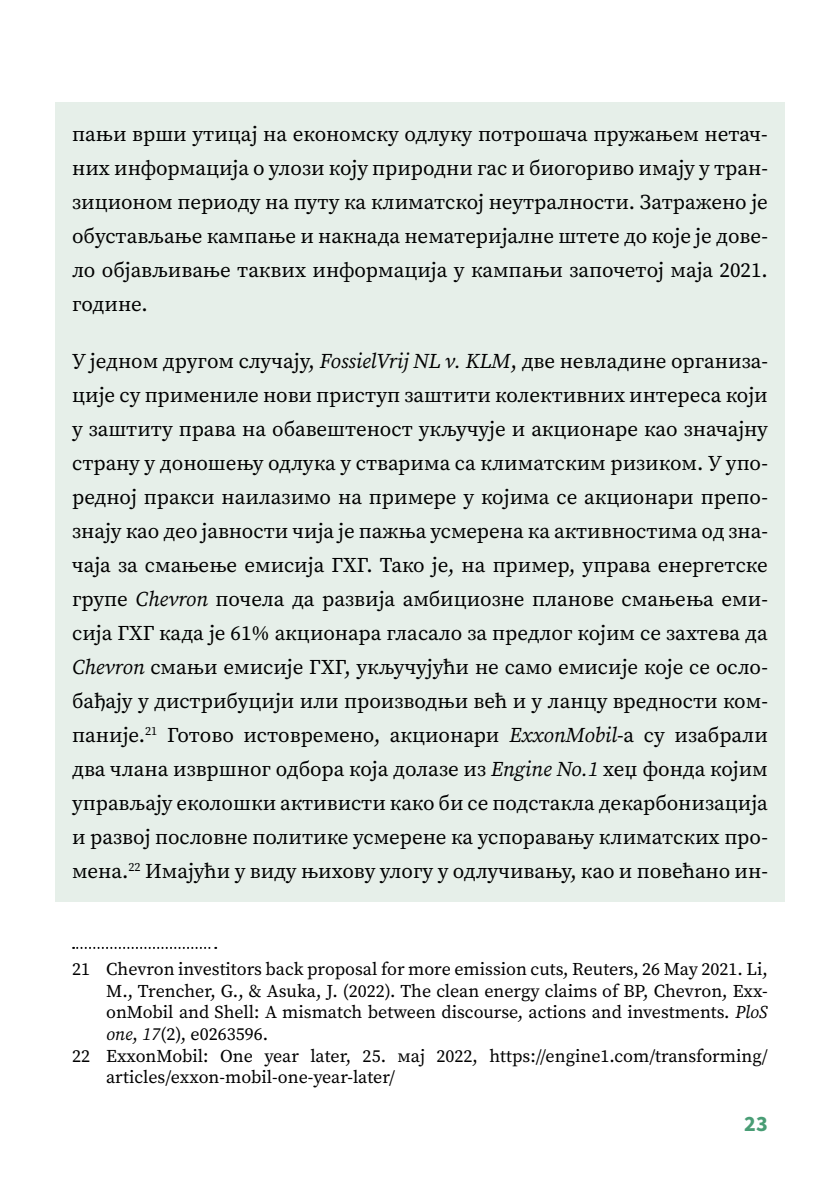
<style>
.page{position:relative;width:840px;height:1191px;background:#fff}
.page>*{position:absolute;margin:0;border:0;box-sizing:border-box;transform-origin:0 0}
.t1{font:700 22px "Source Sans Pro";color:#499d75}
.t2{font:21px/34px "Source Serif Pro";color:#000;text-align:justify}
.t3{font:18px "Source Serif Pro";color:#000}
.s1{font-style:italic}
</style>
<div class="page">
<div style="left:55px;top:102px;width:729px;height:233px;background:#e6efe9"></div>
<div style="left:55px;top:329px;width:729px;height:573px;background:#e6efe9"></div>
<svg style="left:73px;top:947px;width:143px;height:2px"></svg>
<p class="t2" style="left:72px;top:117px;width:697px">пањи врши утицај на економску одлуку потрошача пружањем нетач&shy;них информација о улози коју природни гас и биогориво имају у тран&shy;зиционом периоду на путу ка климатској неутралности. Затражено је обустављање кампање и накнада нематеријалне штете до које је дове&shy;ло објављивање таквих информација у кампањи започетој маја 2021. године.</p>
<p class="t2" style="left:72px;top:343px;width:697px">У једном другом случају, <span class="s1">FossielVrij NL v. KLM</span>, две невладине организа&shy;ције су примениле нови приступ заштити колективних интереса који у заштиту права на обавештеност укључује и акционаре као значајну страну у доношењу одлука у стварима са климатским ризиком. У упо&shy;редној пракси наилазимо на примере у којима се акционари препо&shy;знају као део јавности чија је пажња усмерена ка активностима од зна&shy;чаја за смањење емисија ГХГ. Тако је, на пример, управа енергетске групе <span class="s1">Chevron</span> почела да развија амбициозне планове смањења еми&shy;сија ГХГ када је 61% акционара гласало за предлог којим се захтева да <span class="s1">Chevron</span> смањи емисије ГХГ, укључујући не само емисије које се осло&shy;бађају у дистрибуцији или производњи већ и у ланцу вредности ком&shy;паније.<sup>21</sup> Готово истовремено, акционари <span class="s1">ExxonMobil</span>-а су изабрали два члана извршног одбора која долазе из <span class="s1">Engine No.1</span> хеџ фонда којим управљају еколошки активисти како би се подстакла декарбонизација и развој пословне политике усмерене ка успоравању климатских про&shy;мена.<sup>22</sup> Имајући у виду њихову улогу у одлучивању, као и повећано ин-</p>
<p class="t3" style="left:72px;top:957px;width:697px">21 Chevron investitors back proposal for more emission cuts, Reuters, 26 May 2021. Li,</p>
<p class="t3" style="left:106px;top:978px;width:663px">M., Trencher, G., &amp; Asuka, J. (2022). The clean energy claims of BP, Chevron, Exx-</p>
<p class="t3" style="left:106px;top:1000px;width:663px">onMobil and Shell: A mismatch between discourse, actions and investments. <span class="s1">PloS</span></p>
<p class="t3" style="left:106px;top:1022px;width:163px"><span class="s1">one</span>, <span class="s1">17</span>(2), e0263596.</p>
<p class="t3" style="left:72px;top:1043px;width:697px">22 ExxonMobil: One year later, 25. мај 2022, https://engine1.com/transforming/</p>
<p class="t3" style="left:106px;top:1065px;width:290px">articles/exxon-mobil-one-year-later/</p>
<p class="t1" style="left:743px;top:1109px;width:25px">23</p>
</div>
